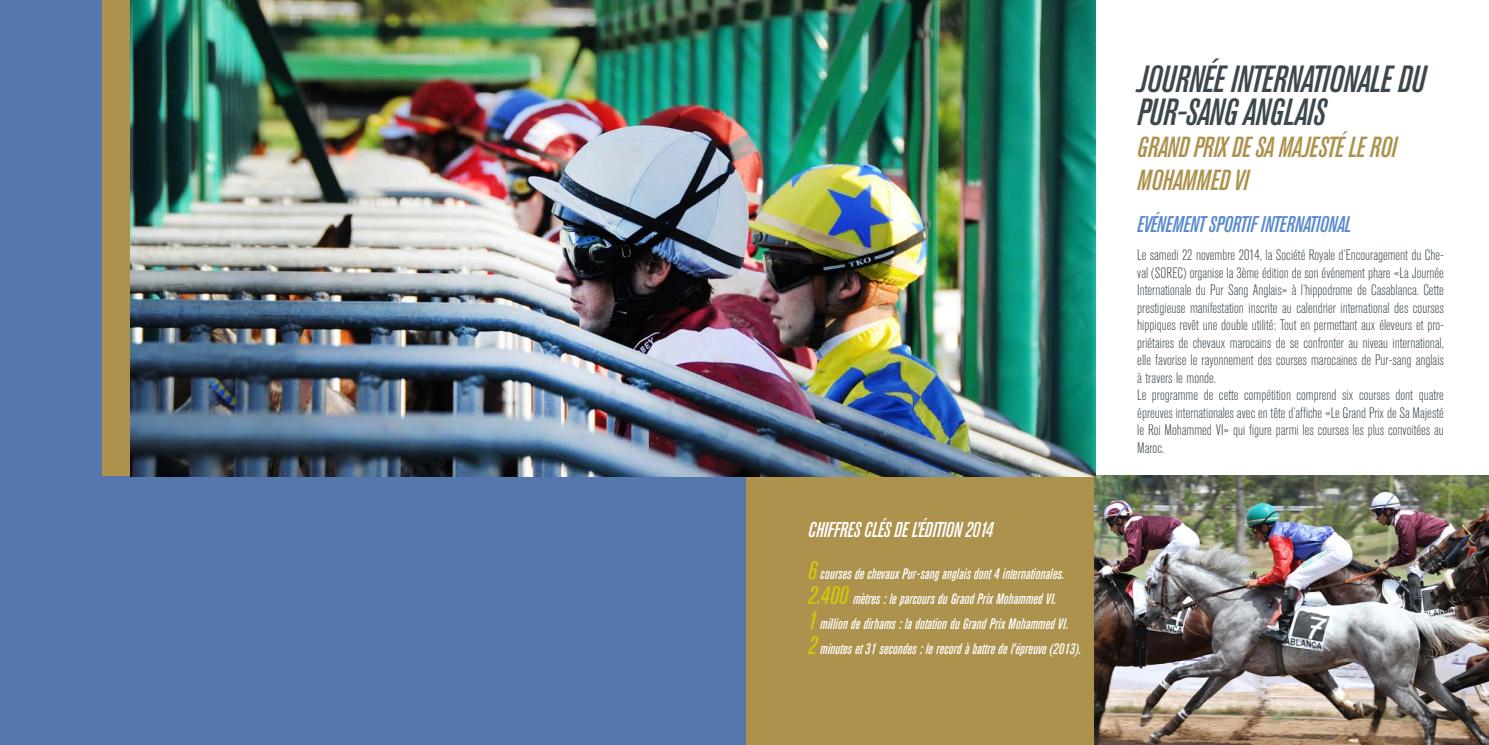
<style>
.page{position:relative;width:1489px;height:745px;background:#fff}
.page>*{position:absolute;margin:0;border:0;box-sizing:border-box;transform-origin:0 0}
.t1{font:italic 500 condensed 37.5px/32.5px "Akzidenz Grotesk BE";letter-spacing:-.01em;color:#3d474e}
.t2{font:italic 500 condensed 28.75px/32.5px "Akzidenz Grotesk BE";letter-spacing:-.01em;color:#ad924d}
.t3{font:italic 500 condensed 22.5px "Akzidenz Grotesk BE";letter-spacing:-.01em;color:#598acf}
.t4{font:italic 500 condensed 21.25px "Akzidenz Grotesk BE";letter-spacing:-.01em;color:#fff}
.t5{font:300 condensed 15px/17.5px "Akzidenz Grotesk BE";color:#3d474e;text-align:justify}
.t6{font:italic 500 condensed 15px "Akzidenz Grotesk BE";color:#fff}
.s1{font-size:25px;color:#d4c40d}
</style>
<div class="page">
<div style="left:745px;top:475px;width:349px;height:269px;background:#ad924d"></div>
<div style="left:0;top:0;width:745px;height:744px;background:#5677ad"></div>
<img style="left:1094px;top:475px;width:394px;height:269px">
<img style="left:130px;top:0;width:965px;height:476px">
<div style="left:103px;top:0;width:27px;height:475px;background:#ad924d"></div>
<p class="t4" style="left:808px;top:516px;width:186px">CHIFFRES CLÉS DE L’ÉDITION 2014</p>
<p class="t6" style="left:808px;top:565px;width:257px"><span class="s1">6</span> courses de chevaux Pur-sang anglais dont 4 internationales.</p>
<p class="t6" style="left:808px;top:590px;width:249px"><span class="s1">2.400</span> mètres : le parcours du Grand Prix Mohammed VI.</p>
<p class="t6" style="left:808px;top:615px;width:261px"><span class="s1">1</span> million de dirhams : la dotation du Grand Prix Mohammed VI.</p>
<p class="t6" style="left:808px;top:640px;width:274px"><span class="s1">2</span> minutes et 31 secondes : le record à battre de l’épreuve (2013).</p>
<p class="t1" style="left:1137px;top:63px;width:290px">JOURNÉE INTERNATIONALE DU<br>PUR-SANG ANGLAIS</p>
<p class="t2" style="left:1137px;top:131px;width:261px">GRAND PRIX DE SA MAJESTÉ LE ROI<br>MOHAMMED VI</p>
<p class="t3" style="left:1137px;top:211px;width:216px">EVÉNEMENT SPORTIF INTERNATIONAL</p>
<p class="t5" style="left:1137px;top:246px;width:308px">Le samedi 22 novembre 2014, la Société Royale d’Encouragement du Che&shy;val (SOREC) organise la 3ème édition de son événement phare «La Journée Internationale du Pur Sang Anglais» à l’hippodrome de Casablanca. Cette prestigieuse manifestation inscrite au calendrier international des courses hippiques revêt une double utilité: Tout en permettant aux éleveurs et pro&shy;priétaires de chevaux marocains de se confronter au niveau international, elle favorise le rayonnement des courses marocaines de Pur-sang anglais à travers le monde.</p>
<p class="t5" style="left:1137px;top:386px;width:308px">Le programme de cette compétition comprend six courses dont quatre épreuves internationales avec en tête d’affiche «Le Grand Prix de Sa Majesté le Roi Mohammed VI» qui figure parmi les courses les plus convoitées au Maroc.</p>
</div>
